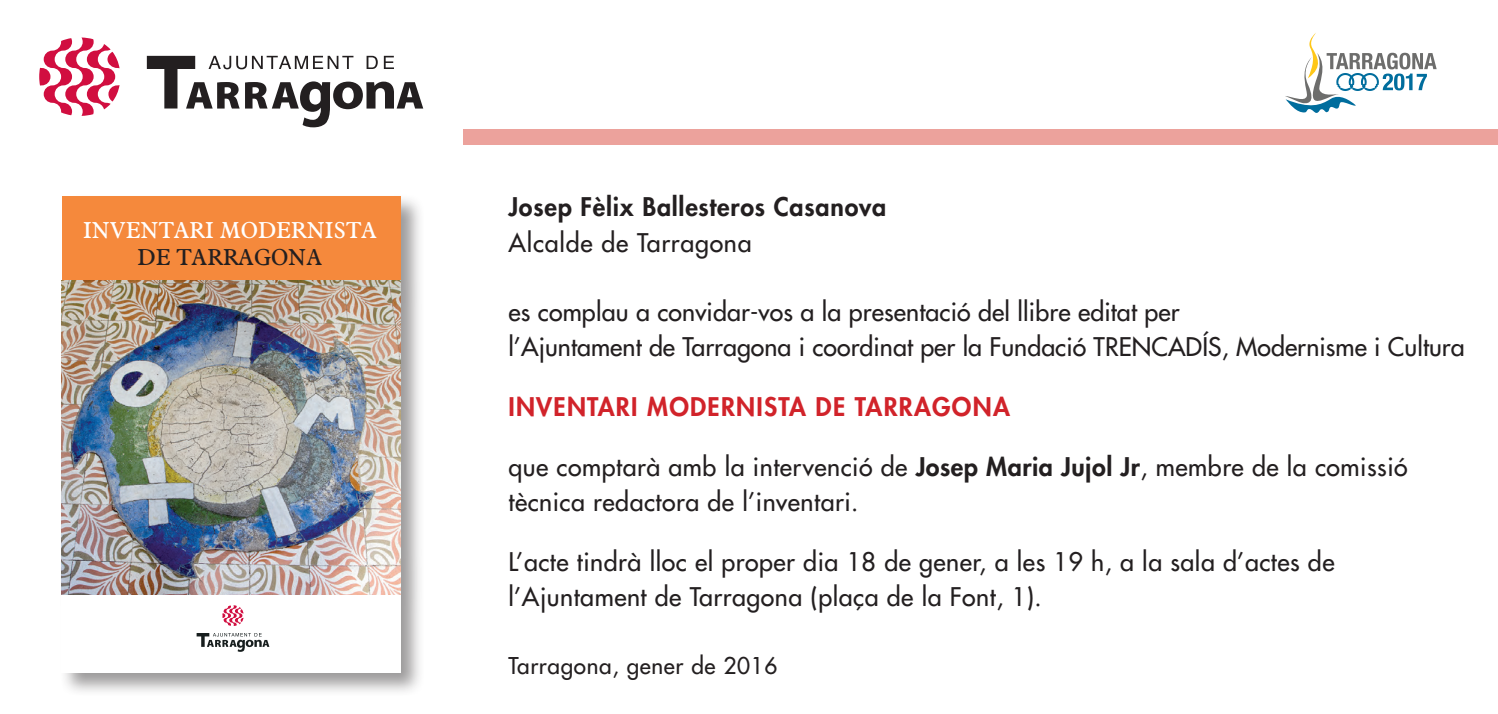
<style>
.page{position:relative;width:1498px;height:714px;background:#fff}
.page>*{position:absolute;margin:0;border:0;box-sizing:border-box;transform-origin:0 0}
.textttt{font:25px/35px "Futura";letter-spacing:.02em;color:#231f20}
.textttt-2{font:25px "Futura";color:#231f20}
.títol{font:800 25px "Futura";letter-spacing:.05em;color:#d1232a}
.t1{font:800 25px "Futura";letter-spacing:.03em;color:#231f20}
.t2{font:22.5px/27px "Aldine 721 BT";color:#fff;text-align:center}
.t3{font:22.5px "Futura";letter-spacing:.03em;color:#231f20}
.s1{color:#231f20}
.s2{font-weight:800}
</style>
<div class="page">
<svg style="left:147px;top:56px;width:276px;height:71px"></svg>
<svg style="left:39px;top:37px;width:81px;height:79px"></svg>
<div style="left:463px;top:129px;width:1035px;height:16px;background:#eca29c"></div>
<svg style="left:1285px;top:33px;width:151px;height:80px"></svg>
<div style="left:59px;top:192px;width:366px;height:504px;background:#231f20;opacity:.45"></div>
<div style="left:62px;top:549px;width:338px;height:123px;background:#fff"></div>
<div style="left:62px;top:196px;width:338px;height:91px;background:#f5893c"></div>
<img style="left:62px;top:280px;width:338px;height:314px">
<svg style="left:197px;top:633px;width:72px;height:18px"></svg>
<svg style="left:222px;top:605px;width:22px;height:20px"></svg>
<svg style="left:400px;top:672px;width:7px;height:7px"></svg>
<p class="t2" style="left:83px;top:216px;width:295px">INVENTARI MODERNISTA<br><span class="s1">DE TARRAGONA</span></p>
<p class="t1" style="left:508px;top:191px;width:379px">Josep Fèlix Ballesteros Casanova</p>
<p class="textttt" style="left:508px;top:225px;width:245px">Alcalde de Tarragona</p>
<p class="textttt" style="left:508px;top:294px;width:672px">es complau a convidar-vos a la presentació del llibre editat per</p>
<p class="textttt-2" style="left:508px;top:331px;width:957px">l’Ajuntament de Tarragona i coordinat per la Fundació TRENCADÍS, Modernisme i Cultura</p>
<p class="títol" style="left:508px;top:391px;width:503px">INVENTARI MODERNISTA DE TARRAGONA</p>
<p class="textttt" style="left:508px;top:449px;width:900px">que comptarà amb la intervenció de <span class="s2">Josep Maria Jujol Jr</span>, membre de la comissió</p>
<p class="textttt" style="left:508px;top:484px;width:351px">tècnica redactora de l’inventari.</p>
<p class="textttt" style="left:508px;top:544px;width:827px">L’acte tindrà lloc el proper dia 18 de gener, a les 19 h, a la sala d’actes de l’Ajuntament de Tarragona (plaça de la Font, 1).</p>
<p class="t3" style="left:508px;top:651px;width:270px">Tarragona, gener de 2016</p>
</div>
